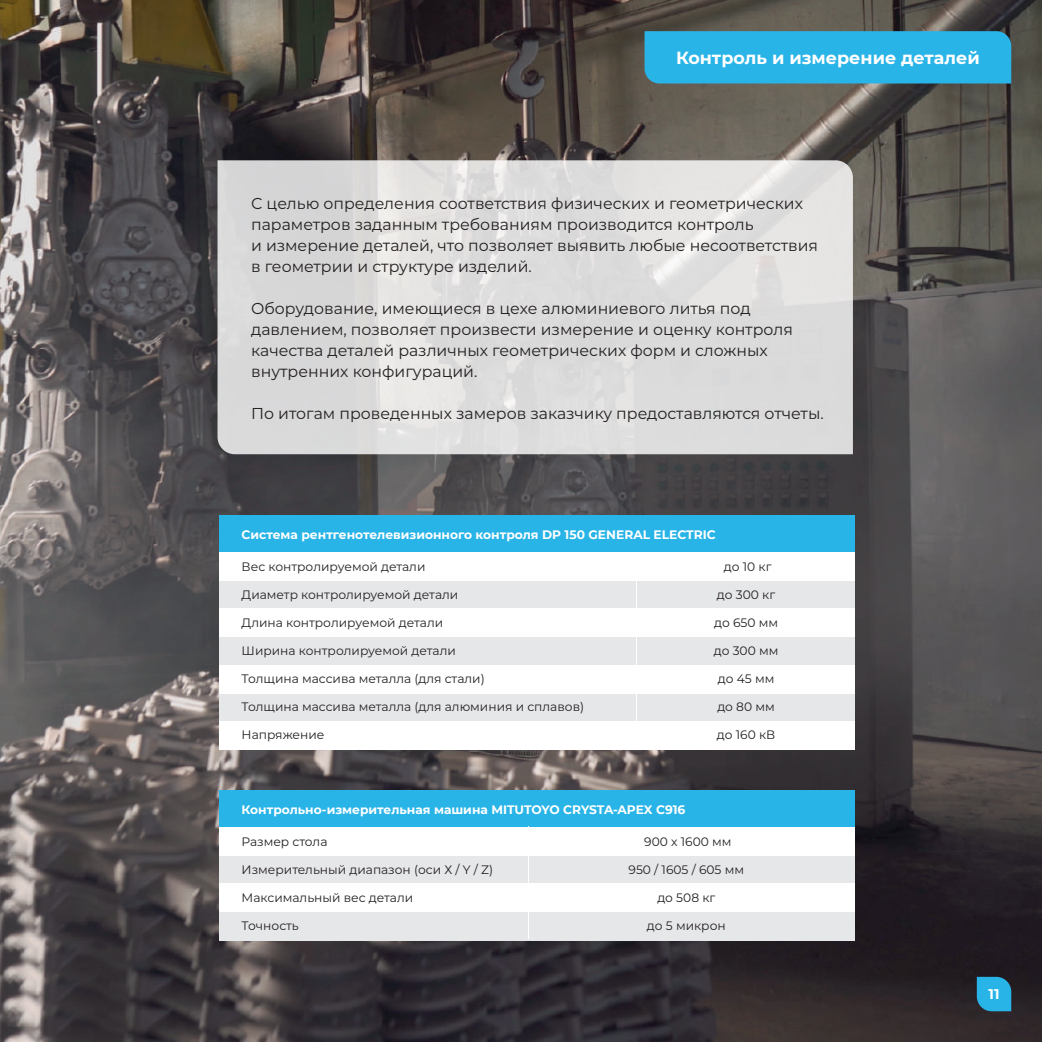
<style>
.page{position:relative;width:1042px;height:1042px;background:#fff}
.page>*{position:absolute;margin:0;border:0;box-sizing:border-box;transform-origin:0 0}
.t1{font:700 17.5px "Montserrat";color:#fff}
.t2{font:15.75px/21px "Montserrat";color:#231f20}
.t3{font:700 14px "Montserrat";color:#fff}
.t4{font:12.25px "Montserrat";color:#231f20}
.t5{font:700 12.25px "Montserrat";color:#fff}
</style>
<div class="page">
<img style="left:0;top:0;width:1042px;height:1042px">
<svg style="left:977px;top:977px;width:34px;height:34px"></svg>
<div style="left:644px;top:31px;width:367px;height:52px;background:#29b4e8"></div>
<div style="left:219px;top:515px;width:635px;height:38px;background:#29b4e8"></div>
<div style="left:219px;top:637px;width:635px;height:28px;background:#e6e7e9"></div>
<div style="left:219px;top:581px;width:635px;height:28px;background:#e6e7e9"></div>
<div style="left:219px;top:553px;width:635px;height:28px;background:#fff"></div>
<div style="left:219px;top:609px;width:635px;height:28px;background:#fff"></div>
<div style="left:219px;top:693px;width:635px;height:28px;background:#e6e7e9"></div>
<div style="left:219px;top:665px;width:635px;height:28px;background:#fff"></div>
<div style="left:219px;top:721px;width:635px;height:28px;background:#fff"></div>
<hr style="left:636px;top:553px;width:1px;height:196px;background:#fff">
<div style="left:219px;top:790px;width:635px;height:38px;background:#29b4e8"></div>
<div style="left:219px;top:912px;width:635px;height:28px;background:#e6e7e9"></div>
<div style="left:219px;top:856px;width:635px;height:28px;background:#e6e7e9"></div>
<div style="left:219px;top:828px;width:635px;height:28px;background:#fff"></div>
<hr style="left:528px;top:826px;width:1px;height:112px;background:#fff">
<div style="left:219px;top:884px;width:635px;height:28px;background:#fff"></div>
<svg style="left:217px;top:160px;width:636px;height:294px;background:#dddcdc"></svg>
<p class="t1" style="left:676px;top:45px;width:305px">Контроль и измерение деталей</p>
<p class="t2" style="left:251px;top:192px;width:568px">С целью определения соответствия физических и геометрических параметров заданным требованиям производится контроль<br>и измерение деталей, что позволяет выявить любые несоответствия в геометрии и структуре изделий.</p>
<p class="t2" style="left:251px;top:297px;width:543px">Оборудование, имеющиеся в цехе алюминиевого литья под давлением, позволяет произвести измерение и оценку контроля качества деталей различных геометрических форм и сложных внутренних конфигураций.</p>
<p class="t2" style="left:251px;top:402px;width:574px">По итогам проведенных замеров заказчику предоставляются отчеты.</p>
<p class="t5" style="left:242px;top:525px;width:476px">Система рентгенотелевизионного контроля DP 150 GENERAL ELECTRIC</p>
<p class="t4" style="left:242px;top:558px;width:185px">Вес контролируемой детали</p>
<p class="t4" style="left:242px;top:586px;width:218px">Диаметр контролируемой детали</p>
<p class="t4" style="left:242px;top:614px;width:203px">Длина контролируемой детали</p>
<p class="t4" style="left:242px;top:642px;width:216px">Ширина контролируемой детали</p>
<p class="t4" style="left:242px;top:670px;width:245px">Толщина массива металла (для стали)</p>
<p class="t4" style="left:242px;top:698px;width:344px">Толщина массива металла (для алюминия и сплавов)</p>
<p class="t4" style="left:242px;top:726px;width:84px">Напряжение</p>
<p class="t4" style="left:724px;top:558px;width:49px">до 10 кг</p>
<p class="t4" style="left:717px;top:586px;width:60px">до 300 кг</p>
<p class="t4" style="left:714px;top:614px;width:66px">до 650 мм</p>
<p class="t4" style="left:714px;top:642px;width:66px">до 300 мм</p>
<p class="t4" style="left:718px;top:670px;width:58px">до 45 мм</p>
<p class="t4" style="left:717px;top:698px;width:59px">до 80 мм</p>
<p class="t4" style="left:717px;top:726px;width:60px">до 160 кВ</p>
<p class="t5" style="left:242px;top:800px;width:445px">Контрольно-измерительная машина MITUTOYO CRYSTA-APEX C916</p>
<p class="t4" style="left:242px;top:833px;width:87px">Размер стола</p>
<p class="t4" style="left:242px;top:861px;width:253px">Измерительный диапазон (оси Х / Y / Z)</p>
<p class="t4" style="left:242px;top:889px;width:173px">Максимальный вес детали</p>
<p class="t4" style="left:242px;top:917px;width:59px">Точность</p>
<p class="t4" style="left:644px;top:833px;width:89px">900 х 1600 мм</p>
<p class="t4" style="left:628px;top:861px;width:117px">950 / 1605 / 605 мм</p>
<p class="t4" style="left:657px;top:889px;width:59px">до 508 кг</p>
<p class="t4" style="left:647px;top:917px;width:80px">до 5 микрон</p>
<p class="t3" style="left:988px;top:984px;width:12px">11</p>
</div>
